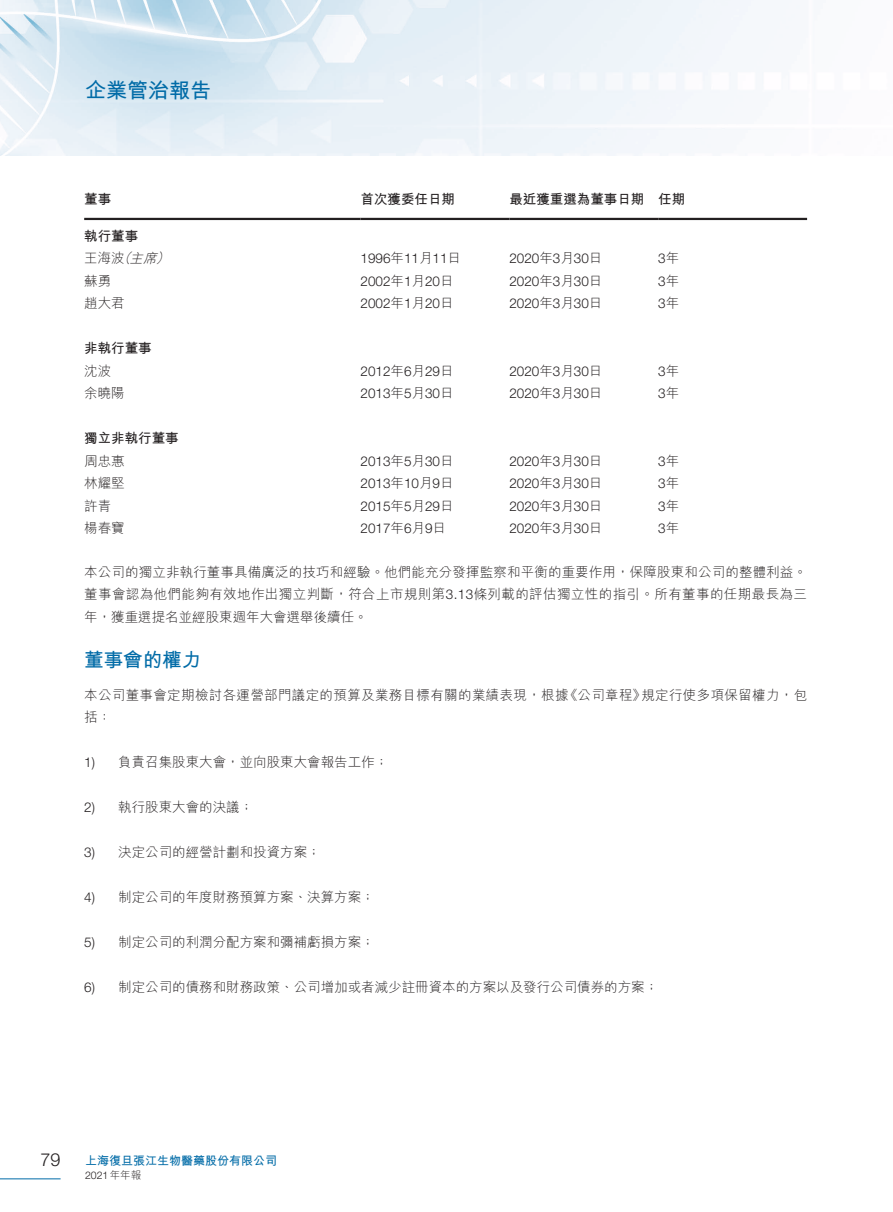
<style>
.page{position:relative;width:893px;height:1212px;background:#fff}
.page>*{position:absolute;margin:0;border:0;box-sizing:border-box;transform-origin:0 0}
.t1{font:700 21px "M Hei HK";color:#006ba7}
.t2{font:700 19.5px "M Hei HK";color:#006ba7}
.t3{font:300 18px "Helvetica Neue LT Std";color:#231f20}
.t4{font:300 13.5px/22.5px "M Hei HK";color:#231f20;text-align:justify}
.t5{font:300 13.5px "Helvetica Neue LT Std";color:#231f20}
.t6{font:300 13.5px/22.5px "M Hei HK";letter-spacing:.025em;color:#231f20}
.t7{font:700 13.5px "M Hei HK";color:#231f20}
.t8{font:italic 300 13.5px "M Hei HK";color:#231f20}
.t9{font:700 12px "M Hei HK";color:#006ba7}
.t10{font:300 10.5px "Helvetica Neue LT Std";color:#231f20}
.s1{font-style:italic}
.s2{font-family:"M Hei HK"}
.s3{font-family:"Helvetica Neue LT Std"}
</style>
<div class="page">
<img style="left:0;top:0;width:763px;height:155px">
<hr style="left:0;top:1178px;width:61px;height:1px;background:#006ba7">
<hr style="left:84px;top:218px;width:277px;height:2px;background:#231f20">
<hr style="left:361px;top:218px;width:148px;height:2px;background:#231f20">
<hr style="left:509px;top:218px;width:149px;height:2px;background:#231f20">
<hr style="left:658px;top:218px;width:149px;height:2px;background:#231f20">
<h1 class="t1" style="left:85px;top:75px;width:127px">企業管治報告</h1>
<p class="t7" style="left:84px;top:189px;width:28px">董事</p>
<p class="t7" style="left:84px;top:226px;width:55px">執行董事</p>
<p class="t7" style="left:361px;top:189px;width:96px">首次獲委任日期</p>
<p class="t7" style="left:509px;top:189px;width:136px">最近獲重選為董事日期</p>
<p class="t7" style="left:658px;top:189px;width:28px">任期</p>
<p class="t8" style="left:117px;top:249px;width:20px">（</p>
<p class="t8" style="left:155px;top:249px;width:20px">）</p>
<p class="t4" style="left:84px;top:247px;width:79px">王海波<span class="s1">主席</span></p>
<p class="t5" style="left:361px;top:250px;width:102px">1996<span class="s2">年</span>11<span class="s2">月</span>11<span class="s2">日</span></p>
<p class="t5" style="left:509px;top:250px;width:95px">2020<span class="s2">年月</span>3 30<span class="s2">日</span></p>
<p class="t4" style="left:658px;top:247px;width:23px">年<span class="s3">3</span></p>
<p class="t4" style="left:84px;top:269px;width:28px">蘇勇</p>
<p class="t5" style="left:361px;top:273px;width:95px">2002<span class="s2">年月</span>1 20<span class="s2">日</span></p>
<p class="t5" style="left:509px;top:273px;width:95px">2020<span class="s2">年月</span>3 30<span class="s2">日</span></p>
<p class="t4" style="left:658px;top:269px;width:23px">年<span class="s3">3</span></p>
<p class="t4" style="left:84px;top:292px;width:42px">趙大君</p>
<p class="t7" style="left:84px;top:339px;width:69px">非執行董事</p>
<p class="t5" style="left:361px;top:295px;width:95px">2002<span class="s2">年月</span>1 20<span class="s2">日</span></p>
<p class="t5" style="left:509px;top:295px;width:95px">2020<span class="s2">年月</span>3 30<span class="s2">日</span></p>
<p class="t4" style="left:658px;top:292px;width:23px">年<span class="s3">3</span></p>
<p class="t4" style="left:84px;top:359px;width:28px">沈波</p>
<p class="t5" style="left:361px;top:363px;width:95px">2012<span class="s2">年月</span>6 29<span class="s2">日</span></p>
<p class="t5" style="left:509px;top:363px;width:95px">2020<span class="s2">年月</span>3 30<span class="s2">日</span></p>
<p class="t4" style="left:658px;top:359px;width:23px">年<span class="s3">3</span></p>
<p class="t4" style="left:84px;top:382px;width:42px">余曉陽</p>
<p class="t7" style="left:84px;top:429px;width:96px">獨立非執行董事</p>
<p class="t5" style="left:361px;top:385px;width:95px">2013<span class="s2">年月</span>5 30<span class="s2">日</span></p>
<p class="t5" style="left:509px;top:385px;width:95px">2020<span class="s2">年月</span>3 30<span class="s2">日</span></p>
<p class="t4" style="left:658px;top:382px;width:23px">年<span class="s3">3</span></p>
<p class="t4" style="left:84px;top:449px;width:42px">周忠惠</p>
<p class="t5" style="left:361px;top:453px;width:95px">2013<span class="s2">年月</span>5 30<span class="s2">日</span></p>
<p class="t5" style="left:509px;top:453px;width:95px">2020<span class="s2">年月</span>3 30<span class="s2">日</span></p>
<p class="t4" style="left:658px;top:449px;width:23px">年<span class="s3">3</span></p>
<p class="t4" style="left:84px;top:472px;width:42px">林耀堅</p>
<p class="t5" style="left:361px;top:475px;width:95px">2013<span class="s2">年</span>10<span class="s2">月日</span>9</p>
<p class="t5" style="left:509px;top:475px;width:95px">2020<span class="s2">年月</span>3 30<span class="s2">日</span></p>
<p class="t4" style="left:658px;top:472px;width:23px">年<span class="s3">3</span></p>
<p class="t4" style="left:84px;top:494px;width:28px">許青</p>
<p class="t5" style="left:361px;top:498px;width:95px">2015<span class="s2">年月</span>5 29<span class="s2">日</span></p>
<p class="t5" style="left:509px;top:498px;width:95px">2020<span class="s2">年月</span>3 30<span class="s2">日</span></p>
<p class="t4" style="left:658px;top:494px;width:23px">年<span class="s3">3</span></p>
<p class="t4" style="left:84px;top:517px;width:42px">楊春寶</p>
<p class="t4" style="left:84px;top:560px;width:724px">本公司的獨立非執行董事具備廣泛的技巧和經驗。他們能充分發揮監察和平衡的重要作用，保障股東和公司的整體利益。董事會認為他們能夠有效地作出獨立判斷，符合上市規則第<span class="s3">3.13</span>條列載的評估獨立性的指引。所有董事的任期最長為三年，獲重選提名並經股東週年大會選舉後續任。</p>
<h2 class="t2" style="left:84px;top:645px;width:119px">董事會的權力</h2>
<p class="t6" style="left:641px;top:683px;width:167px">規定行使多項保留權力，包</p>
<p class="t5" style="left:361px;top:520px;width:87px">2017<span class="s2">年月</span>6 <span class="s2">日</span>9</p>
<p class="t5" style="left:509px;top:520px;width:95px">2020<span class="s2">年月</span>3 30<span class="s2">日</span></p>
<p class="t4" style="left:658px;top:517px;width:23px">年<span class="s3">3</span></p>
<p class="t6" style="left:84px;top:683px;width:486px">本公司董事會定期檢討各運營部門議定的預算及業務目標有關的業績表現，根據括：</p>
<p class="t4" style="left:118px;top:751px;width:271px">負責召集股東大會，並向股東大會報告工作;</p>
<p class="t4" style="left:564px;top:683px;width:83px">《公司章程》</p>
<p class="t5" style="left:84px;top:754px;width:12px">1)</p>
<p class="t5" style="left:84px;top:799px;width:12px">2)</p>
<p class="t4" style="left:118px;top:796px;width:136px">執行股東大會的決議;</p>
<p class="t5" style="left:84px;top:844px;width:12px">3)</p>
<p class="t4" style="left:118px;top:841px;width:204px">決定公司的經營計劃和投資方案;</p>
<p class="t5" style="left:84px;top:889px;width:12px">4)</p>
<p class="t4" style="left:118px;top:886px;width:258px">制定公司的年度財務預算方案、決算方案;</p>
<p class="t5" style="left:84px;top:934px;width:12px">5)</p>
<p class="t4" style="left:118px;top:931px;width:258px">制定公司的利潤分配方案和彌補虧損方案;</p>
<p class="t5" style="left:84px;top:979px;width:12px">6)</p>
<p class="t4" style="left:118px;top:975px;width:541px">制定公司的債務和財務政策、公司增加或者減少註冊資本的方案以及發行公司債券的方案;</p>
<h3 class="t3" style="left:41px;top:1148px;width:22px">79</h3>
<p class="t9" style="left:85px;top:1152px;width:193px">上海復旦張江生物醫藥股份有限公司</p>
<p class="t10" style="left:85px;top:1168px;width:58px">2021<span class="s2">年年報</span></p>
</div>
